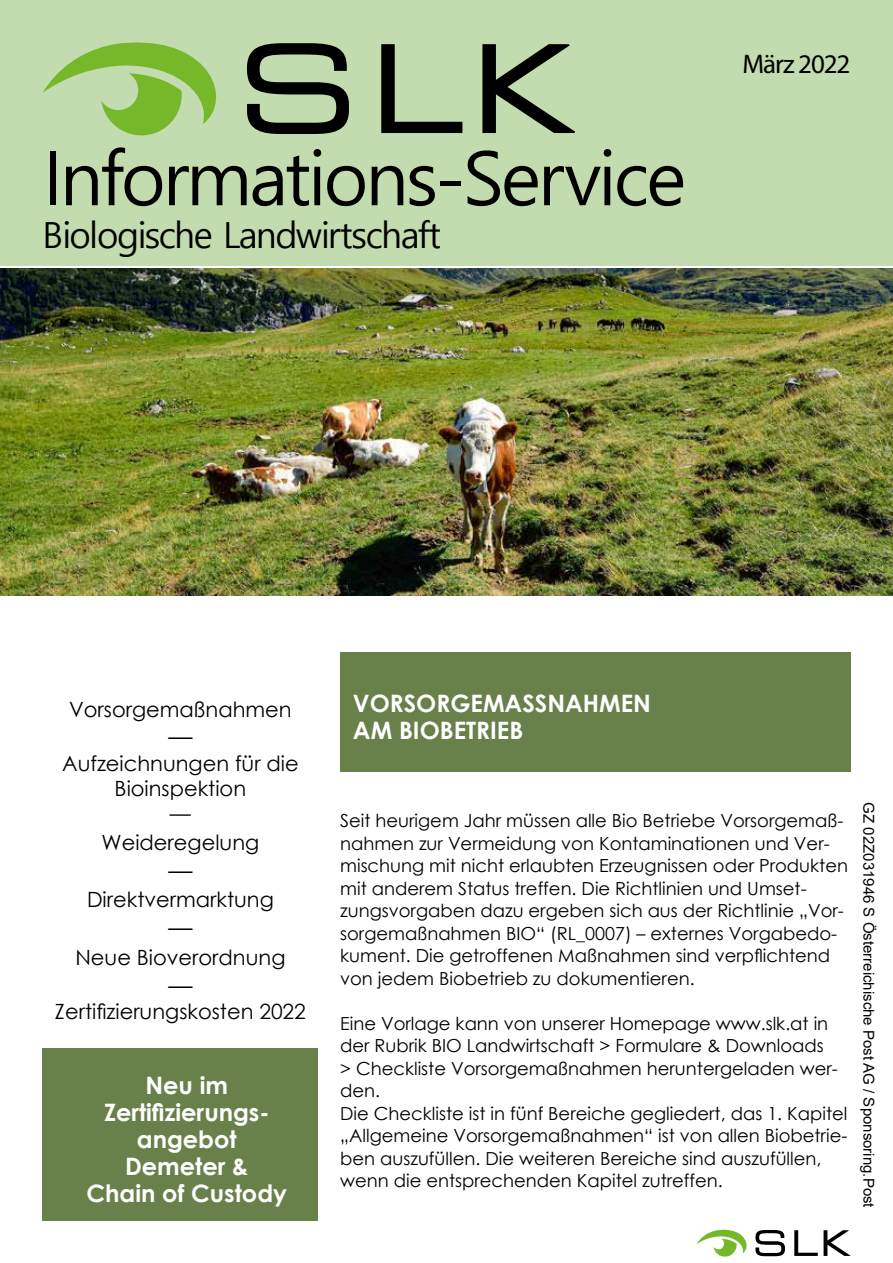
<style>
.page{position:relative;width:893px;height:1263px;background:#fff}
.page>*{position:absolute;margin:0;border:0;box-sizing:border-box;transform-origin:0 0}
.t1{font:75px "Malgun Gothic";letter-spacing:-.04em;color:#000}
.t2{font:36px "Malgun Gothic";letter-spacing:-.04em;color:#000}
.t3{font:27px "Myriad Pro";letter-spacing:-.04em;color:#000}
.t4{font:700 24px/27px "Century Gothic";color:#fff}
.t5{font:24px "Century Gothic";color:#000}
.t6{font:21px/25.2px "Century Gothic";color:#000;text-align:center}
.t7{font:18px/22.5px "Century Gothic";color:#000}
.t8{font:15px "Arial";color:#000}
</style>
<div class="page">
<div style="left:0;top:0;width:893px;height:266px;background:#c2dbaf"></div>
<svg style="left:247px;top:43px;width:102px;height:91px"></svg>
<svg style="left:381px;top:44px;width:81px;height:89px"></svg>
<svg style="left:482px;top:44px;width:92px;height:89px"></svg>
<svg style="left:43px;top:43px;width:174px;height:92px"></svg>
<img style="left:0;top:268px;width:893px;height:328px">
<svg style="left:794px;top:1230px;width:24px;height:26px"></svg>
<svg style="left:824px;top:1230px;width:26px;height:26px"></svg>
<svg style="left:696px;top:1230px;width:89px;height:26px"></svg>
<div style="left:340px;top:652px;width:510px;height:120px;background:#68814a"></div>
<div style="left:43px;top:1048px;width:275px;height:172px;background:#68814a"></div>
<h1 class="t1" style="left:43px;top:135px;width:645px">Informations-Service</h1>
<h2 class="t2" style="left:43px;top:215px;width:400px">Biologische Landwirtschaft</h2>
<h3 class="t3" style="left:742px;top:47px;width:109px">März 2022</h3>
<p class="t6" style="left:69px;top:696px;width:224px">Vorsorgemaßnahmen</p>
<h3 class="t5" style="left:168px;top:720px;width:25px">—</h3>
<p class="t6" style="left:62px;top:750px;width:238px">Aufzeichnungen für die<br>Bioinspektion<br>—</p>
<p class="t6" style="left:102px;top:829px;width:159px">Weideregelung</p>
<h3 class="t5" style="left:168px;top:853px;width:25px">—</h3>
<p class="t6" style="left:87px;top:887px;width:188px">Direktvermarktung</p>
<h3 class="t5" style="left:168px;top:911px;width:25px">—</h3>
<p class="t6" style="left:75px;top:944px;width:212px">Neue Bioverordnung</p>
<h3 class="t5" style="left:168px;top:968px;width:25px">—</h3>
<p class="t6" style="left:55px;top:998px;width:252px">Zertifizierungskosten 2022</p>
<h3 class="t4" style="left:86px;top:1070px;width:202px;text-align:center">Neu im<br>Zertifizierungs&shy;angebot<br>Demeter &amp;<br>Chain of Custody</h3>
<h3 class="t4" style="left:353px;top:688px;width:300px">VORSORGEMASSNAHMEN<br>AM BIOBETRIEB</h3>
<p class="t7" style="left:340px;top:809px;width:509px">Seit heurigem Jahr müssen alle Bio Betriebe Vorsorgemaß&shy;nahmen zur Vermeidung von Kontaminationen und Ver&shy;mischung mit nicht erlaubten Erzeugnissen oder Produkten mit anderem Status treffen. Die Richtlinien und Umset&shy;zungsvorgaben dazu ergeben sich aus der Richtlinie „Vor&shy;sorgemaßnahmen BIO“ (RL_0007) – externes Vorgabedo&shy;kument. Die getroffenen Maßnahmen sind verpflichtend von jedem Biobetrieb zu dokumentieren.</p>
<p class="t7" style="left:340px;top:1012px;width:509px">Eine Vorlage kann von unserer Homepage www.slk.at in der Rubrik BIO Landwirtschaft &gt; Formulare &amp; Downloads<br>&gt; Checkliste Vorsorgemaßnahmen heruntergeladen wer&shy;den.<br>Die Checkliste ist in fünf Bereiche gegliedert, das 1. Kapitel „Allgemeine Vorsorgemaßnahmen“ ist von allen Biobetrie&shy;ben auszufüllen. Die weiteren Bereiche sind auszufüllen, wenn die entsprechenden Kapitel zutreffen.</p>
<p class="t8" style="left:879px;top:802px;width:407px;rotate:90deg">GZ 02Z031946 S Österreichische Post AG / Sponsoring.Post</p>
</div>
